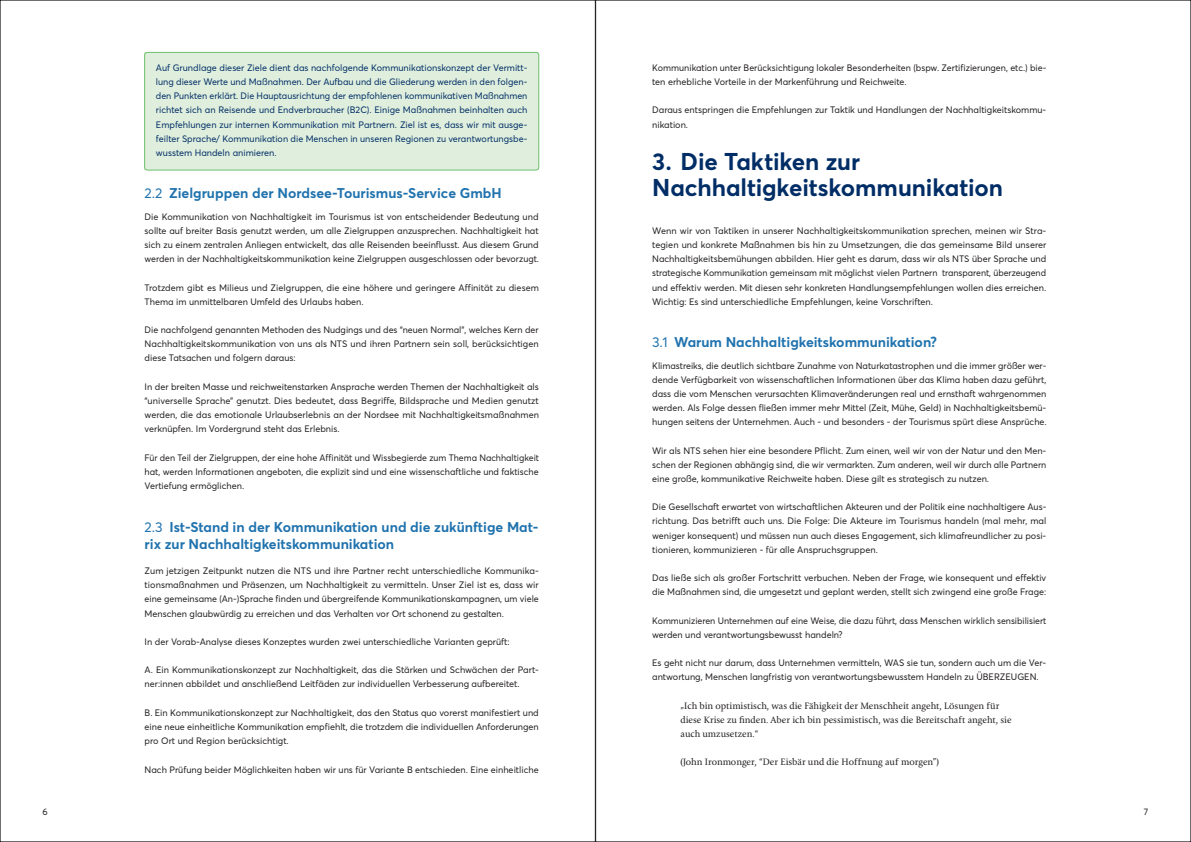
<style>
.page{position:relative;width:1191px;height:842px;background:#fff}
.page>*{position:absolute;margin:0;border:0;box-sizing:border-box;transform-origin:0 0}
.t1{font:700 24px/26px "Averta";letter-spacing:-.005em;color:#002d66}
.t2{font:700 14px/17.8px "Averta";color:#2073ae}
.t3{font:9.2px/14.2px "Averta";color:#231f20;text-align:justify}
.t4{font:9.2px/14.2px "Averta";color:#002d66;text-align:justify}
.t5{font:9.2px/14.2px "Averta";color:#231f20;text-align:justify;scale:.96 1}
.t6{font:9.2px/14.2px "Reminga Pro";color:#231f20}
.s1{font-weight:400}
</style>
<div class="page">
<div style="left:145px;top:52px;width:394px;height:118px;background:#e0efdd"></div>
<div style="left:144px;top:52px;width:395px;height:119px;border:1px solid #6fc16e;border-radius:3px"></div>
<p class="t4" style="left:156px;top:60px;width:373px">Auf Grundlage dieser Ziele dient das nachfolgende Kommunikationskonzept der Vermitt&shy;lung dieser Werte und Maßnahmen. Der Aufbau und die Gliederung werden in den folgen&shy;den Punkten erklärt. Die Hauptausrichtung der empfohlenen kommunikativen Maßnahmen richtet sich an Reisende und Endverbraucher (B2C). Einige Maßnahmen beinhalten auch Empfehlungen zur internen Kommunikation mit Partnern. Ziel ist es, dass wir mit ausge&shy;feilter Sprache/ Kommunikation die Menschen in unseren Regionen zu verantwortungsbe&shy;wusstem Handeln animieren.</p>
<h2 class="t2" style="left:145px;top:184px;width:359px"><span class="s1">2.2</span> Zielgruppen der Nordsee-Tourismus-Service GmbH</h2>
<p class="t3" style="left:145px;top:209px;width:396px">Die Kommunikation von Nachhaltigkeit im Tourismus ist von entscheidender Bedeutung und sollte auf breiter Basis genutzt werden, um alle Zielgruppen anzusprechen. Nachhaltigkeit hat sich zu einem zentralen Anliegen entwickelt, das alle Reisenden beeinflusst. Aus diesem Grund werden in der Nachhaltigkeitskommunikation keine Zielgruppen ausgeschlossen oder bevorzugt.</p>
<p class="t3" style="left:145px;top:280px;width:396px">Trotzdem gibt es Milieus und Zielgruppen, die eine höhere und geringere Affinität zu diesem<br>Thema im unmittelbaren Umfeld des Urlaubs haben.</p>
<p class="t3" style="left:145px;top:323px;width:395px">Die nachfolgend genannten Methoden des Nudgings und des “neuen Normal”, welches Kern der Nachhaltigkeitskommunikation von uns als NTS und ihren Partnern sein soll, berücksichtigen diese Tatsachen und folgern daraus:</p>
<p class="t3" style="left:145px;top:379px;width:396px">In der breiten Masse und reichweitenstarken Ansprache werden Themen der Nachhaltigkeit als “universelle Sprache” genutzt. Dies bedeutet, dass Begriffe, Bildsprache und Medien genutzt werden, die das emotionale Urlaubserlebnis an der Nordsee mit Nachhaltigkeitsmaßnahmen verknüpfen. Im Vordergrund steht das Erlebnis.</p>
<p class="t5" style="left:145px;top:450px;width:412px">Für den Teil der Zielgruppen, der eine hohe Affinität und Wissbegierde zum Thema Nachhaltigkeit hat, werden Informationen angeboten, die explizit sind und eine wissenschaftliche und faktische Vertiefung ermöglichen.</p>
<h2 class="t2" style="left:145px;top:517px;width:395px"><span class="s1">2.3</span> Ist-Stand in der Kommunikation und die zukünftige Mat&shy;rix zur Nachhaltigkeitskommunikation</h2>
<p class="t3" style="left:145px;top:564px;width:396px">Zum jetzigen Zeitpunkt nutzen die NTS und ihre Partner recht unterschiedliche Kommunika&shy;tionsmaßnahmen und Präsenzen, um Nachhaltigkeit zu vermitteln. Unser Ziel ist es, dass wir eine gemeinsame (An-)Sprache finden und übergreifende Kommunikationskampagnen, um viele Menschen glaubwürdig zu erreichen und das Verhalten vor Ort schonend zu gestalten.</p>
<p class="t3" style="left:145px;top:634px;width:366px">In der Vorab-Analyse dieses Konzeptes wurden zwei unterschiedliche Varianten geprüft:</p>
<p class="t3" style="left:145px;top:663px;width:396px">A. Ein Kommunikationskonzept zur Nachhaltigkeit, das die Stärken und Schwächen der Part&shy;ner:innen abbildet und anschließend Leitfäden zur individuellen Verbesserung aufbereitet.</p>
<p class="t3" style="left:145px;top:705px;width:396px">B. Ein Kommunikationskonzept zur Nachhaltigkeit, das den Status quo vorerst manifestiert und eine neue einheitliche Kommunikation empfiehlt, die trotzdem die individuellen Anforderungen pro Ort und Region berücksichtigt.</p>
<p class="t3" style="left:145px;top:762px;width:395px">Nach Prüfung beider Möglichkeiten haben wir uns für Variante B entschieden. Eine einheitliche</p>
<p class="t3" style="left:652px;top:60px;width:396px">Kommunikation unter Berücksichtigung lokaler Besonderheiten (bspw. Zertifizierungen, etc.) bie&shy;ten erhebliche Vorteile in der Markenführung und Reichweite.</p>
<p class="t3" style="left:652px;top:103px;width:396px">Daraus entspringen die Empfehlungen zur Taktik und Handlungen der Nachhaltigkeitskommu&shy;nikation.</p>
<h1 class="t1" style="left:652px;top:148px;width:352px">3. Die Taktiken zur<br>Nachhaltigkeitskommunikation</h1>
<p class="t3" style="left:652px;top:223px;width:396px">Wenn wir von Taktiken in unserer Nachhaltigkeitskommunikation sprechen, meinen wir Stra&shy;tegien und konkrete Maßnahmen bis hin zu Umsetzungen, die das gemeinsame Bild unserer Nachhaltigkeitsbemühungen abbilden. Hier geht es darum, dass wir als NTS über Sprache und strategische Kommunikation gemeinsam mit möglichst vielen Partnern transparent, überzeugend und effektiv werden. Mit diesen sehr konkreten Handlungsempfehlungen wollen dies erreichen.<br>Wichtig: Es sind unterschiedliche Empfehlungen, keine Vorschriften.</p>
<h2 class="t2" style="left:652px;top:333px;width:286px"><span class="s1">3.1</span> Warum Nachhaltigkeitskommunikation?</h2>
<p class="t3" style="left:652px;top:358px;width:396px">Klimastreiks, die deutlich sichtbare Zunahme von Naturkatastrophen und die immer größer wer&shy;dende Verfügbarkeit von wissenschaftlichen Informationen über das Klima haben dazu geführt, dass die vom Menschen verursachten Klimaveränderungen real und ernsthaft wahrgenommen werden. Als Folge dessen fließen immer mehr Mittel (Zeit, Mühe, Geld) in Nachhaltigkeitsbemü&shy;hungen seitens der Unternehmen. Auch - und besonders - der Tourismus spürt diese Ansprüche.</p>
<p class="t3" style="left:652px;top:443px;width:396px">Wir als NTS sehen hier eine besondere Pflicht. Zum einen, weil wir von der Natur und den Men&shy;schen der Regionen abhängig sind, die wir vermarkten. Zum anderen, weil wir durch alle Partnern eine große, kommunikative Reichweite haben. Diese gilt es strategisch zu nutzen.</p>
<p class="t3" style="left:652px;top:500px;width:396px">Die Gesellschaft erwartet von wirtschaftlichen Akteuren und der Politik eine nachhaltigere Aus&shy;richtung. Das betrifft auch uns. Die Folge: Die Akteure im Tourismus handeln (mal mehr, mal weniger konsequent) und müssen nun auch dieses Engagement, sich klimafreundlicher zu posi&shy;tionieren, kommunizieren - für alle Anspruchsgruppen.</p>
<p class="t3" style="left:652px;top:571px;width:396px">Das ließe sich als großer Fortschritt verbuchen. Neben der Frage, wie konsequent und effektiv die Maßnahmen sind, die umgesetzt und geplant werden, stellt sich zwingend eine große Frage:</p>
<p class="t5" style="left:652px;top:613px;width:412px">Kommunizieren Unternehmen auf eine Weise, die dazu führt, dass Menschen wirklich sensibilisiert werden und verantwortungsbewusst handeln?</p>
<p class="t3" style="left:652px;top:656px;width:396px">Es geht nicht nur darum, dass Unternehmen vermitteln, WAS sie tun, sondern auch um die Ver&shy;antwortung, Menschen langfristig von verantwortungsbewusstem Handeln zu ÜBERZEUGEN.</p>
<p class="t6" style="left:680px;top:698px;width:332px">„Ich bin optimistisch, was die Fähigkeit der Menschheit angeht, Lösungen für diese Krise zu finden. Aber ich bin pessimistisch, was die Bereitschaft angeht, sie auch umzusetzen.“</p>
<p class="t6" style="left:680px;top:755px;width:260px">(John Ironmonger, “Der Eisbär und die Hoffnung auf morgen”)</p>
<p class="t3" style="left:43px;top:805px;width:7px">6</p>
<p class="t3" style="left:1144px;top:805px;width:6px">7</p>
</div>
